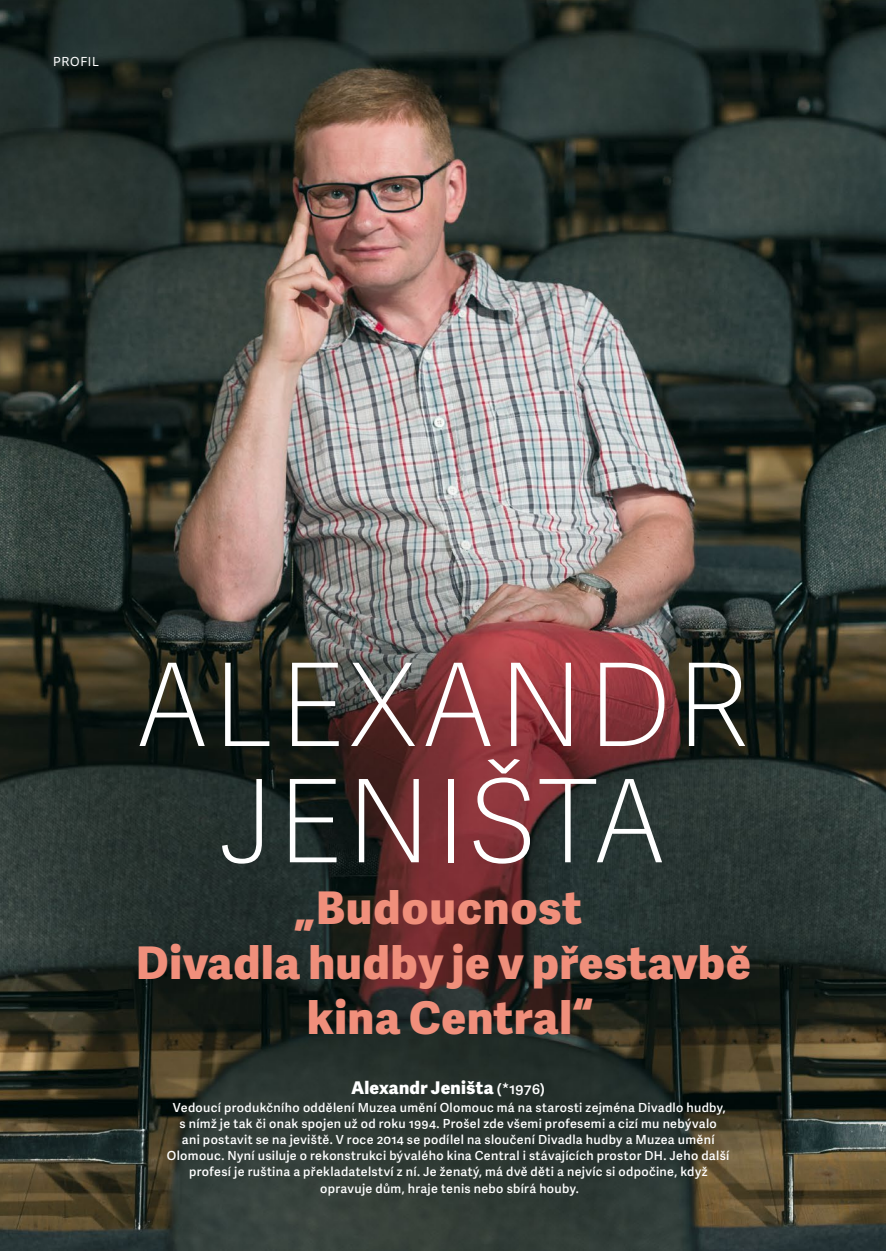
<style>
.page{position:relative;width:886px;height:1251px;background:#fff}
.page>*{position:absolute;margin:0;border:0;box-sizing:border-box;transform-origin:0 0}
.t1{font:100 115px/116.2px "Adelle Sans";letter-spacing:.03em;color:#fff;text-align:center}
.t2{font:800 45px/55px "Adelle Sans";letter-spacing:.02em;color:#f08f7b;text-align:center}
.t3{font:800 17.5px "Adelle Sans";letter-spacing:.02em;color:#fff}
.t4{font:600 12.5px/16.2px "Adelle Sans";letter-spacing:.025em;color:#fff;text-align:center}
.t5{font:12.5px "Adelle Sans";letter-spacing:.055em;color:#fff}
.s1{font-weight:600;font-size:15px}
</style>
<div class="page">
<img style="left:0;top:0;width:886px;height:1251px">
<p class="t5" style="left:53px;top:53px;width:47px">PROFIL</p>
<h1 class="t1" style="left:135px;top:643px;width:615px">ALEXANDR<br>JENIŠTA</h1>
<h2 class="t2" style="left:136px;top:878px;width:616px">„Budoucnost<br>Divadla hudby je v přestavbě kina Central“</h2>
<h3 class="t3" style="left:351px;top:1075px;width:195px">Alexandr Jeništa <span class="s1">(*1976)</span></h3>
<p class="t4" style="left:167px;top:1098px;width:564px">Vedoucí produkčního oddělení Muzea umění Olomouc má na starosti zejména Divadlo hudby,<br>s nímž je tak či onak spojen už od roku 1994. Prošel zde všemi profesemi a cizí mu nebývalo<br>ani postavit se na jeviště. V roce 2014 se podílel na sloučení Divadla hudby a Muzea umění Olomouc. Nyní usiluje o rekonstrukci bývalého kina Central i stávajících prostor DH. Jeho další profesí je ruština a překladatelství z ní. Je ženatý, má dvě děti a nejvíc si odpočine, když opravuje dům, hraje tenis nebo sbírá houby.</p>
</div>
